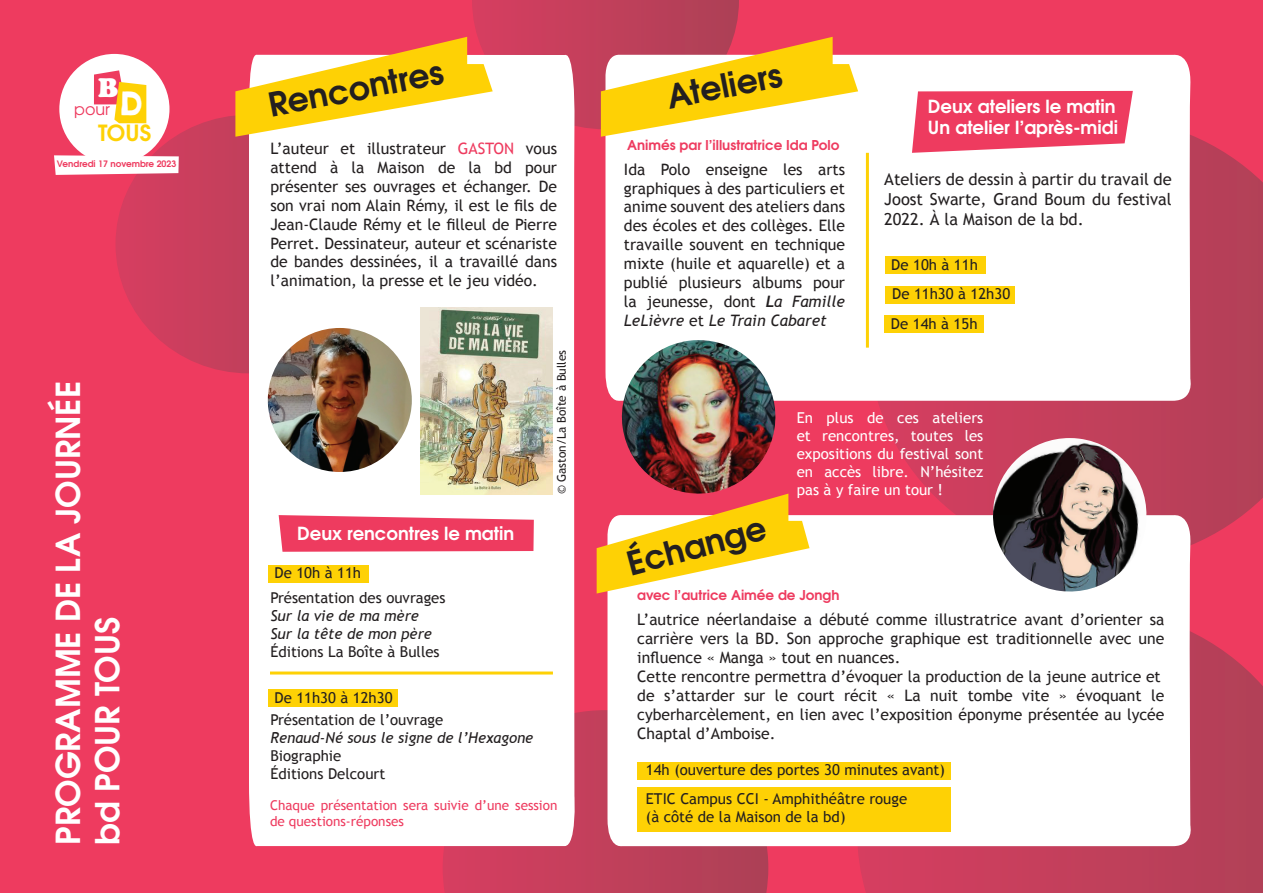
<style>
.page{position:relative;width:1263px;height:893px;background:#ee3b5f}
.page>*{position:absolute;margin:0;border:0;box-sizing:border-box;transform-origin:0 0}
.t1{font:700 33px/39.6px "Te X Gyre Adventor";color:#fff}
.t2{font:700 33px "Te X Gyre Adventor";color:#231f20}
.t3{font:26.55px "Cooper Black Std";color:#fff}
.t4{font:700 22.2px "Te X Gyre Adventor";color:#fed105}
.t5{font:700 18px/21.6px "Te X Gyre Adventor";color:#fff}
.t6{font:16.5px/19.8px "Trebuchet MS";color:#231f20;text-align:justify}
.t7{font:15.9px "Te X Gyre Adventor";color:#ee3b5f}
.t8{font:15.75px/18.9px "Trebuchet MS";color:#231f20;text-align:justify}
.t9{font:15px/18px "Trebuchet MS";color:#231f20}
.t10{font:15px/18px "Trebuchet MS";color:#fff;text-align:justify}
.t11{font:italic 15px/18px "Trebuchet MS";color:#231f20}
.t12{font:13.5px/16.2px "Trebuchet MS";color:#ee3b5f}
.t13{font:700 13.5px "Te X Gyre Adventor";color:#ee3b5f}
.t14{font:12px "Trebuchet MS";color:#231f20}
.t15{font:700 8.85px "Te X Gyre Adventor";color:#ee3b5f}
.s1{color:#ee3b5f}
.s2{font-family:"Trebuchet";font-weight:700;font-style:italic}
.s3{font-style:italic}
</style>
<div class="page">
<svg style="left:115px;top:115px;width:134px;height:258px"></svg>
<svg style="left:879px;top:137px;width:384px;height:407px;background:#c23e5a"></svg>
<svg style="left:858px;top:634px;width:405px;height:259px;background:#bf3f5a"></svg>
<svg style="left:443px;top:710px;width:325px;height:183px;background:#c13f5a"></svg>
<div style="left:59px;top:54px;width:110px;height:110px;background:#fff;border-radius:50%"></div>
<svg style="left:54px;top:155px;width:125px;height:20px"></svg>
<div style="left:249px;top:137px;width:328px;height:715px;background:#fff"></div>
<div style="left:607px;top:513px;width:588px;height:336px;background:#fff"></div>
<div style="left:605px;top:54px;width:590px;height:350px;background:#fff"></div>
<svg style="left:912px;top:91px;width:221px;height:62px"></svg>
<hr style="left:270px;top:671px;width:283px;height:3px;background:#fed105">
<hr style="left:866px;top:153px;width:3px;height:195px;background:#fed105">
<img style="left:420px;top:307px;width:132px;height:187px">
<svg style="left:279px;top:515px;width:255px;height:37px"></svg>
<svg style="left:597px;top:494px;width:212px;height:99px"></svg>
<svg style="left:235px;top:0;width:623px;height:137px"></svg>
<div style="left:268px;top:565px;width:101px;height:17px;background:#fed105"></div>
<div style="left:268px;top:690px;width:130px;height:17px;background:#fed105"></div>
<div style="left:884px;top:316px;width:100px;height:17px;background:#fed105"></div>
<div style="left:637px;top:762px;width:313px;height:17px;background:#fed105"></div>
<div style="left:637px;top:787px;width:313px;height:44px;background:#fed105"></div>
<img style="left:617px;top:340px;width:163px;height:159px">
<img style="left:268px;top:328px;width:144px;height:144px;border-radius:72px">
<img style="left:988px;top:438px;width:163px;height:158px">
<div style="left:885px;top:257px;width:100px;height:17px;background:#fed105"></div>
<div style="left:885px;top:286px;width:130px;height:17px;background:#fed105"></div>
<svg style="left:94px;top:70px;width:52px;height:53px"></svg>
<h2 class="t3" style="left:98px;top:72px;width:22px">B</h2>
<h3 class="t4" style="left:98px;top:114px;width:55px">TOUS</h3>
<p class="t15" style="left:57px;top:156px;width:121px">Vendredi 17 novembre 2023</p>
<p class="t7" style="left:74px;top:97px;width:37px">pour</p>
<h1 class="t1" style="left:45px;top:845px;width:465px;rotate:-90deg">PROGRAMME DE LA JOURNÉE bd POUR TOUS</h1>
<h1 class="t2" style="left:263px;top:77px;width:179px;rotate:-11deg">Rencontres</h1>
<p class="t8" style="left:270px;top:139px;width:288px">L’auteur et illustrateur <span class="s1">GASTON</span> vous attend à la Maison de la bd pour présenter ses ouvrages et échanger. De son vrai nom Alain Rémy, il est le fils de Jean-Claude Rémy et le filleul de Pierre Perret. Dessinateur, auteur et scénariste de bandes dessinées, il a travaillé dans l’animation, la presse et le jeu vidéo.</p>
<p class="t5" style="left:297px;top:520px;width:219px">Deux rencontres le matin</p>
<p class="t9" style="left:274px;top:564px;width:88px">De 10h à 11h</p>
<p class="t9" style="left:270px;top:588px;width:177px">Présentation des ouvrages</p>
<p class="t11" style="left:270px;top:606px;width:163px">Sur la vie de ma mère<br>Sur la tête de mon père</p>
<p class="t9" style="left:270px;top:642px;width:171px">Éditions La Boîte à Bulles</p>
<p class="t9" style="left:274px;top:689px;width:120px">De 11h30 à 12h30</p>
<p class="t14" style="left:555px;top:494px;width:146px;rotate:-90deg">© Gaston/La Boîte à Bulles</p>
<p class="t9" style="left:270px;top:711px;width:174px">Présentation de l’ouvrage</p>
<p class="t11" style="left:270px;top:729px;width:264px">Renaud-Né sous le signe de l’Hexagone</p>
<p class="t9" style="left:270px;top:747px;width:116px">Biographie<br>Éditions Delcourt</p>
<p class="t12" style="left:270px;top:797px;width:289px">Chaque présentation sera suivie d’une session de questions-réponses</p>
<h1 class="t2" style="left:661px;top:69px;width:118px;rotate:-11deg">Ateliers</h1>
<p class="t13" style="left:627px;top:133px;width:214px">Animés par l’illustratrice Ida Polo</p>
<p class="t8" style="left:624px;top:160px;width:223px">Ida Polo enseigne les arts graphiques à des particuliers et anime souvent des ateliers dans des écoles et des collèges. Elle travaille souvent en technique mixte (huile et aquarelle) et a publié plusieurs albums pour la jeunesse, dont <span class="s2">L</span><span class="s3">a Famille LeLièvre</span> et <span class="s3">Le Train Cabaret</span></p>
<p class="t5" style="left:928px;top:94px;width:192px">Deux ateliers le matin<br>Un atelier l’après-midi</p>
<p class="t6" style="left:884px;top:170px;width:289px">Ateliers de dessin à partir du travail de Joost Swarte, Grand Boum du festival 2022. À la Maison de la bd.</p>
<p class="t9" style="left:891px;top:250px;width:120px;line-height:29.5px">De 10h à 11h<br>De 11h30 à 12h30</p>
<p class="t9" style="left:891px;top:315px;width:88px">De 14h à 15h</p>
<h1 class="t2" style="left:620px;top:536px;width:144px;rotate:-15deg">Échange</h1>
<p class="t10" style="left:797px;top:409px;width:188px">En plus de ces ateliers et rencontres, toutes les expositions du festival sont en accès libre. N’hésitez pas à y faire un tour !</p>
<p class="t13" style="left:637px;top:583px;width:204px">avec l’autrice Aimée de Jongh</p>
<p class="t8" style="left:637px;top:610px;width:529px;text-align:left">L’autrice néerlandaise a débuté comme illustratrice avant d’orienter sa carrière vers la BD. Son approche graphique est traditionnelle avec une influence « Manga » tout en nuances.<br>Cette rencontre permettra d’évoquer la production de la jeune autrice et de s’attarder sur le court récit « La nuit tombe vite » évoquant le cyberharcèlement, en lien avec l’exposition éponyme présentée au lycée Chaptal d’Amboise.</p>
<p class="t9" style="left:646px;top:756px;width:301px;line-height:28.3px">14h (ouverture des portes 30 minutes avant)<br>ETIC Campus CCI - Amphithéâtre rouge</p>
<p class="t9" style="left:646px;top:807px;width:201px">(à côté de la Maison de la bd)</p>
</div>
